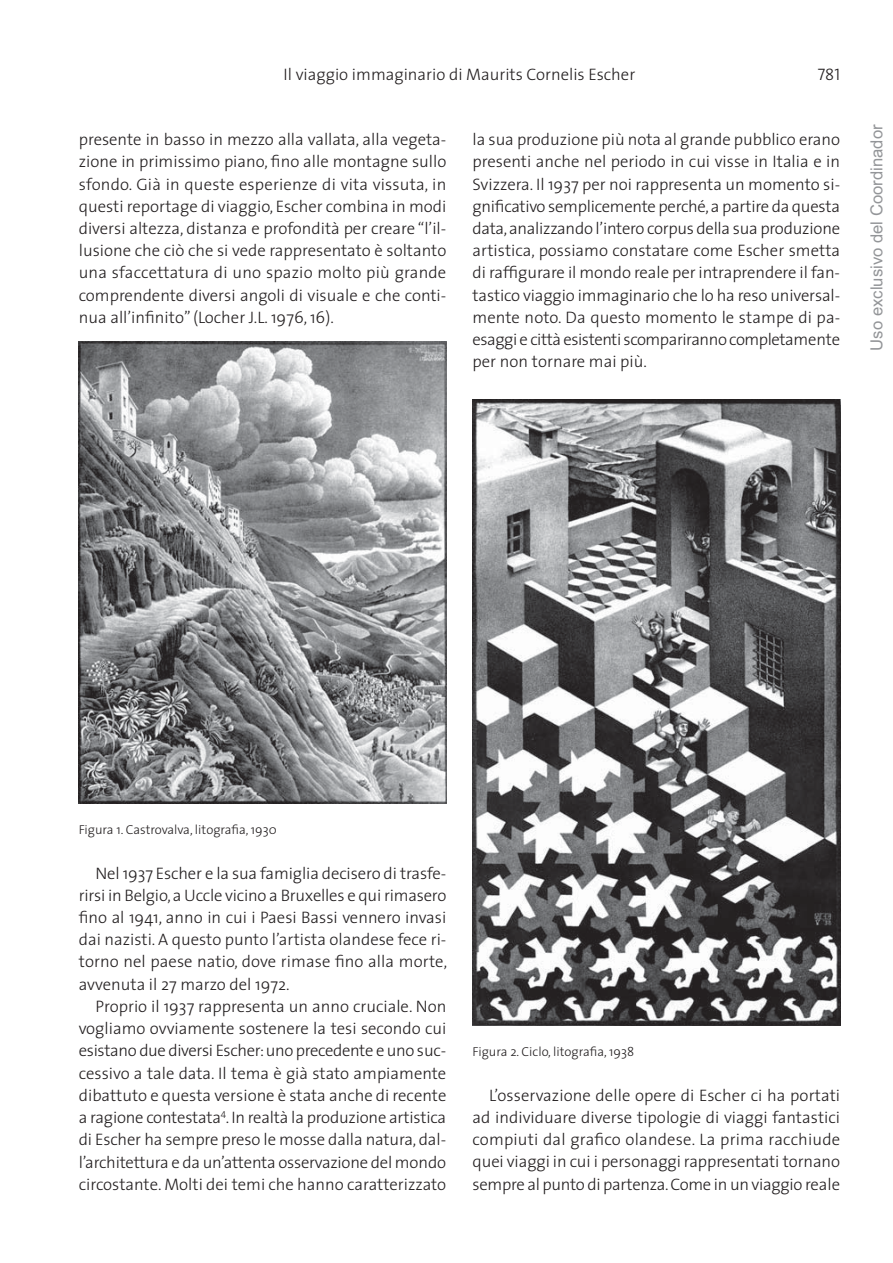
<style>
.page{position:relative;width:893px;height:1263px;background:#fff}
.page>*{position:absolute;margin:0;border:0;box-sizing:border-box;transform-origin:0 0}
.t1{font:300 16.65px/22.2px "The Sans";color:#231f20;text-align:justify}
.t2{font:16.65px "Arial";color:#939598}
.t3{font:16.65px "The Sans Light Caps";color:#231f20}
.t4{font:300 12.9px "The Sans";color:#231f20}
</style>
<div class="page">
<img style="left:79px;top:341px;width:367px;height:462px">
<img style="left:473px;top:399px;width:367px;height:627px">
<p class="t1" style="left:284px;top:65px;width:353px">Il viaggio immaginario di Maurits Cornelis Escher</p>
<p class="t3" style="left:818px;top:61px;width:24px">781</p>
<p class="t1" style="left:79px;top:130px;width:369px">presente in basso in mezzo alla vallata, alla vegeta&shy;zione in primissimo piano, fino alle montagne sullo sfondo. Già in queste esperienze di vita vissuta, in questi reportage di viaggio, Escher combina in modi diversi altezza, distanza e profondità per creare “l’il&shy;lusione che ciò che si vede rappresentato è soltanto una sfaccettatura di uno spazio molto più grande comprendente diversi angoli di visuale e che conti&shy;nua all’infinito” (Locher J.L. 1976, 16).</p>
<p class="t1" style="left:472px;top:130px;width:369px">la sua produzione più nota al grande pubblico erano presenti anche nel periodo in cui visse in Italia e in Svizzera. Il 1937 per noi rappresenta un momento si&shy;gnificativo semplicemente perché, a partire da questa data, analizzando l’intero corpus della sua produzione artistica, possiamo constatare come Escher smetta di raffigurare il mondo reale per intraprendere il fan&shy;tastico viaggio immaginario che lo ha reso universal&shy;mente noto. Da questo momento le stampe di pa - esaggi e città esistenti scompariranno completamente per non tornare mai più.</p>
<p class="t2" style="left:867px;top:351px;width:228px;rotate:-90deg">Uso exclusivo del Coordinador</p>
<p class="t4" style="left:79px;top:825px;width:199px">Figura 1. Castrovalva, litografia, 1930</p>
<p class="t1" style="left:79px;top:864px;width:370px;text-indent:17px">Nel 1937 Escher e la sua famiglia decisero di trasfe&shy;rirsi in Belgio, a Uccle vicino a Bruxelles e qui rimasero fino al 1941, anno in cui i Paesi Bassi vennero invasi dai nazisti. A questo punto l’artista olandese fece ri&shy;torno nel paese natio, dove rimase fino alla morte, avvenuta il 27 marzo del 1972.</p>
<p class="t1" style="left:79px;top:997px;width:369px;text-indent:17px">Proprio il 1937 rappresenta un anno cruciale. Non vogliamo ovviamente sostenere la tesi secondo cui esistano due diversi Escher: uno precedente e uno suc&shy;cessivo a tale data. Il tema è già stato ampiamente dibattuto e questa versione è stata anche di recente a ragione contestata<sup>4</sup>. In realtà la produzione artistica di Escher ha sempre preso le mosse dalla natura, dal&shy;l’architettura e da un’attenta osservazione del mondo circostante. Molti dei temi che hanno caratterizzato</p>
<p class="t4" style="left:473px;top:1047px;width:163px">Figura 2. Ciclo, litografia, 1938</p>
<p class="t1" style="left:473px;top:1086px;width:369px;text-indent:17px">L’osservazione delle opere di Escher ci ha portati ad individuare diverse tipologie di viaggi fantastici compiuti dal grafico olandese. La prima racchiude quei viaggi in cui i personaggi rappresentati tornano sempre al punto di partenza. Come in un viaggio reale</p>
</div>
